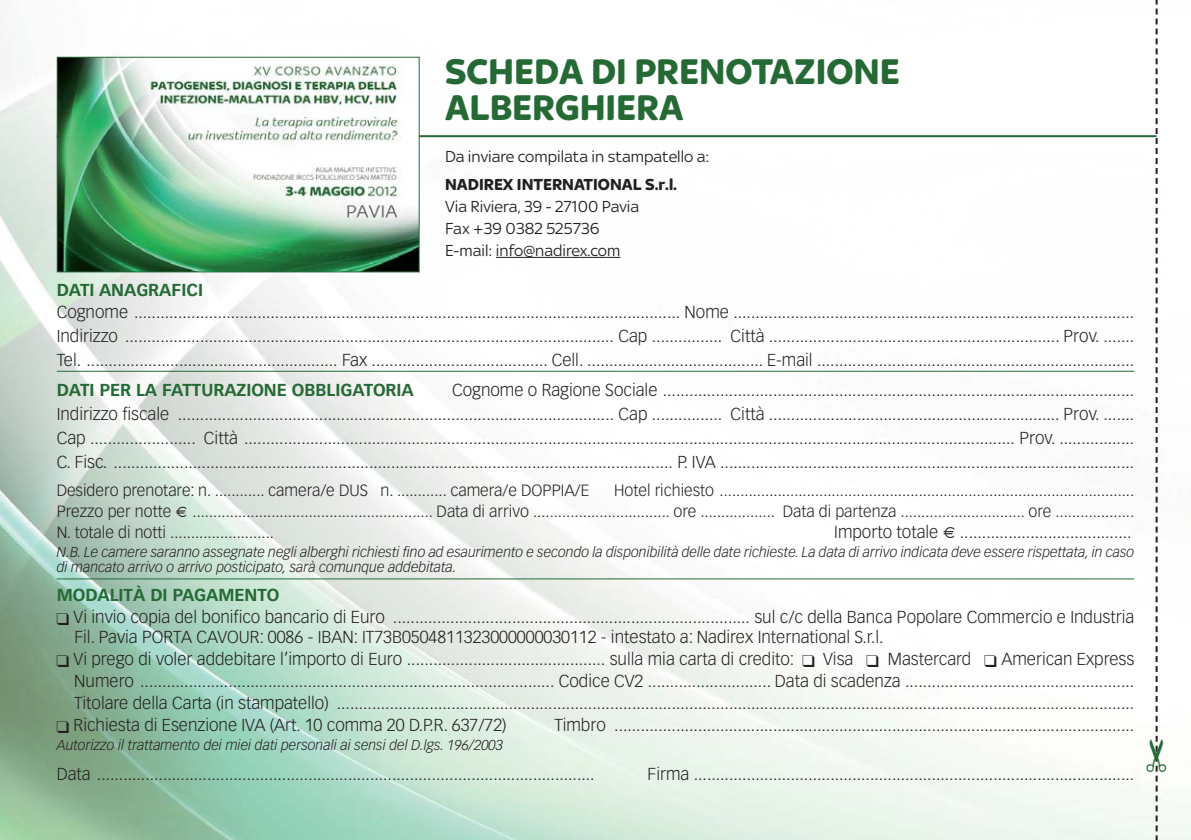
<style>
.page{position:relative;width:1191px;height:840px;background:#fff}
.page>*{position:absolute;margin:0;border:0;box-sizing:border-box;transform-origin:0 0}
.t1{font:700 38px/36px "Sky Text";color:#256a35}
.t2{font:300 17px/24px "Vectora LH";color:#231f20;text-align:justify}
.t3{font:17px/22px "Sky Text";color:#231f20}
.t4{font:700 17px "Vectora LH";color:#256a35}
.t5{font:700 17px "Sky Text";color:#231f20}
.t6{font:300 16px/21px "Vectora LH";color:#231f20}
.t7{font:italic 300 14px/15px "Vectora LH";color:#231f20}
</style>
<div class="page">
<img style="left:0;top:19px;width:1191px;height:820px">
<hr style="left:496px;top:257px;width:124px;height:1px;background:#231f20">
<hr style="left:57px;top:135px;width:1099px;height:2px;background:#256a35">
<hr style="left:57px;top:370px;width:1077px;height:1px;background:#256a35">
<hr style="left:57px;top:578px;width:1077px;height:1px;background:#256a35">
<img style="left:59px;top:59px;width:359px;height:211px">
<div style="left:57px;top:57px;width:363px;height:215px;border:1px solid #256a35"></div>
<svg style="left:176px;top:506px;width:10px;height:11px"></svg>
<svg style="left:943px;top:527px;width:11px;height:11px"></svg>
<svg style="left:1146px;top:0;width:20px;height:839px"></svg>
<h1 class="t1" style="left:445px;top:57px;width:456px">SCHEDA DI PRENOTAZIONE<br>ALBERGHIERA</h1>
<p class="t3" style="left:445px;top:147px;width:266px">Da inviare compilata in stampatello a:</p>
<p class="t5" style="left:445px;top:178px;width:234px">NADIREX INTERNATIONAL S.r.l.</p>
<p class="t3" style="left:445px;top:197px;width:196px">Via Riviera, 39 - 27100 Pavia<br>Fax +39 0382 525736<br>E-mail: info@nadirex.com</p>
<p class="t4" style="left:57px;top:282px;width:148px">DATI ANAGRAFICI</p>
<p class="t2" style="left:57px;top:301px;width:1079px">Cognome ............................................................................................................................ Nome ...........................................................................................<br>Indirizzo ............................................................................................................... Cap ................ Città .................................................................. Prov. .......<br>Tel. ......................................................... Fax ........................................ Cell. ........................................ E-mail ........................................................................</p>
<p class="t4" style="left:57px;top:382px;width:359px">DATI PER LA FATTURAZIONE OBBLIGATORIA</p>
<p class="t2" style="left:57px;top:379px;width:1079px;text-indent:395px">Cognome o Ragione Sociale ...........................................................................................................<br>Indirizzo fiscale ................................................................................................... Cap ................ Città .................................................................. Prov. .......<br>Cap ........................ Città ............................................................................................................................................................................... Prov. .................<br>C. Fisc. ............................................................................................................................... P. IVA ..............................................................................................</p>
<p class="t6" style="left:57px;top:480px;width:534px">Desidero prenotare: n. ............ camera/e DUS n. ............ camera/e DOPPIA/E</p>
<p class="t6" style="left:614px;top:480px;width:521px">Hotel richiesto ....................................................................................................</p>
<p class="t6" style="left:57px;top:501px;width:116px">Prezzo per notte</p>
<p class="t6" style="left:57px;top:501px;width:1079px;text-indent:136px">.......................................................... Data di arrivo ................................. ore .................. Data di partenza .............................. ore ...................<br>N. totale di notti .........................</p>
<p class="t2" style="left:834px;top:521px;width:106px">Importo totale</p>
<p class="t2" style="left:960px;top:521px;width:173px">.......................................</p>
<p class="t7" style="left:57px;top:545px;width:1079px">N.B. Le camere saranno assegnate negli alberghi richiesti fino ad esaurimento e secondo la disponibilità delle date richieste. La data di arrivo indicata deve essere rispettata, in caso di mancato arrivo o arrivo posticipato, sarà comunque addebitata.</p>
<p class="t4" style="left:57px;top:587px;width:224px">MODALITÀ DI PAGAMENTO</p>
<p class="t2" style="left:74px;top:607px;width:1061px;line-height:20.8px;text-indent:-18px">❑ Vi invio copia del bonifico bancario di Euro ................................................................................. sul c/c della Banca Popolare Commercio e Industria<br>Fil. Pavia PORTA CAVOUR: 0086 - IBAN: IT73B0504811323000000030112 - intestato a: Nadirex International S.r.l.</p>
<p class="t2" style="left:74px;top:649px;width:1061px;line-height:22px;text-indent:-18px">❑ Vi prego di voler addebitare l’importo di Euro ............................................. sulla mia carta di credito: ❑ Visa ❑ Mastercard ❑ American Express Numero .............................................................................................. Codice CV2 ............................ Data di scadenza ....................................................<br>Titolare della Carta (in stampatello) .....................................................................................................................................................................................</p>
<p class="t2" style="left:57px;top:714px;width:451px">❑ Richiesta di Esenzione IVA (Art. 10 comma 20 D.P.R. 637/72)</p>
<p class="t2" style="left:554px;top:714px;width:581px">Timbro ......................................................................................................................</p>
<p class="t7" style="left:57px;top:737px;width:448px">Autorizzo il trattamento dei miei dati personali ai sensi del D.lgs. 196/2003</p>
<p class="t2" style="left:57px;top:762px;width:539px">Data .................................................................................................................</p>
<p class="t2" style="left:647px;top:762px;width:488px">Firma ....................................................................................................</p>
</div>
